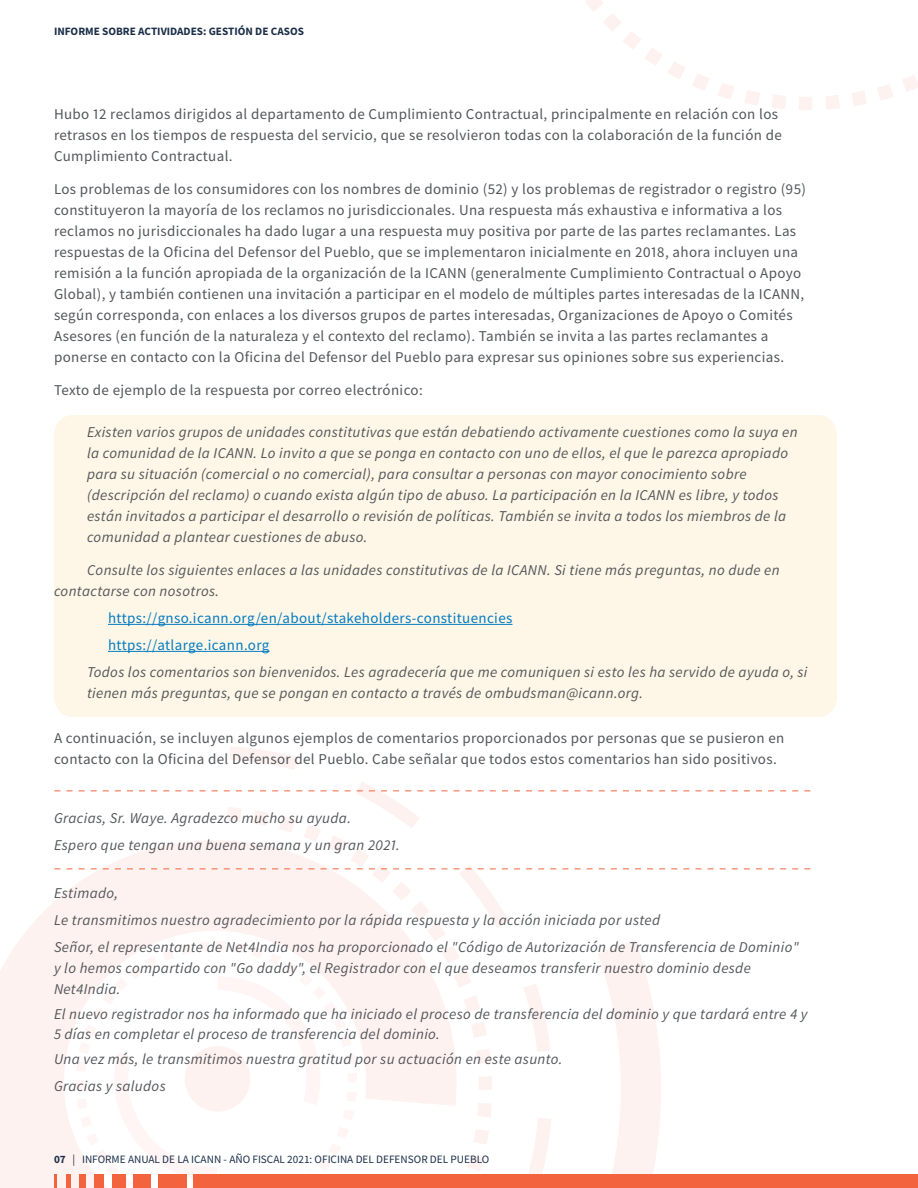
<style>
.page{position:relative;width:918px;height:1188px;background:#fff}
.page>*{position:absolute;margin:0;border:0;box-sizing:border-box;transform-origin:0 0}
._2020_HIGHLIGHTS_SUB{font:italic 15px/21px "Source Sans Pro";letter-spacing:.025em;color:#53565a}
._2020_HIGHLIGHTS_SUB-2{font:15px/21px "Source Sans Pro";letter-spacing:.025em;color:#53565a}
._2021_body_copy{font:15px "Source Sans Variable";letter-spacing:.025em;color:#047bc1}
.t1{font:11.25px "Source Sans Pro";color:#1b2f49}
.t2{font:11.25px "Source Sans Variable";color:#1b2f49}
.s1{font-family:"Source Sans Variable"}
</style>
<div class="page">
<svg style="left:230px;top:747px;width:68px;height:23px"></svg>
<svg style="left:0;top:902px;width:54px;height:286px;fill:#fef2f0"></svg>
<svg style="left:585px;top:0;width:100px;height:79px"></svg>
<svg style="left:693px;top:74px;width:16px;height:16px"></svg>
<svg style="left:718px;top:83px;width:16px;height:16px"></svg>
<svg style="left:745px;top:90px;width:15px;height:15px"></svg>
<svg style="left:772px;top:95px;width:14px;height:14px"></svg>
<svg style="left:799px;top:97px;width:13px;height:13px"></svg>
<svg style="left:826px;top:95px;width:14px;height:14px"></svg>
<svg style="left:852px;top:91px;width:15px;height:15px"></svg>
<svg style="left:877px;top:84px;width:16px;height:16px"></svg>
<svg style="left:902px;top:75px;width:16px;height:17px"></svg>
<div style="left:193px;top:1174px;width:725px;height:14px;background:#f2633e"></div>
<div style="left:54px;top:415px;width:783px;height:302px;background:#fef7e7"></div>
<hr style="left:108px;top:624px;width:405px;height:1px;background:#047bc1">
<hr style="left:108px;top:651px;width:161px;height:1px;background:#047bc1">
<svg style="left:54px;top:782px;width:756px;height:406px"></svg>
<p class="t2" style="left:54px;top:25px;width:252px">INFORME SOBRE ACTIVIDADES: GESTIÓN DE CASOS</p>
<p class="_2020_HIGHLIGHTS_SUB-2" style="left:54px;top:104px;width:729px">Hubo 12 reclamos dirigidos al departamento de Cumplimiento Contractual, principalmente en relación con los retrasos en los tiempos de respuesta del servicio, que se resolvieron todas con la colaboración de la función de<br>Cumplimiento Contractual.</p>
<p class="_2020_HIGHLIGHTS_SUB-2" style="left:54px;top:179px;width:754px">Los problemas de los consumidores con los nombres de dominio (52) y los problemas de registrador o registro (95) constituyeron la mayoría de los reclamos no jurisdiccionales. Una respuesta más exhaustiva e informativa a los reclamos no jurisdiccionales ha dado lugar a una respuesta muy positiva por parte de las partes reclamantes. Las respuestas de la Oficina del Defensor del Pueblo, que se implementaron inicialmente en 2018, ahora incluyen una remisión a la función apropiada de la organización de la ICANN (generalmente Cumplimiento Contractual o Apoyo Global), y también contienen una invitación a participar en el modelo de múltiples partes interesadas de la ICANN, según corresponda, con enlaces a los diversos grupos de partes interesadas, Organizaciones de Apoyo o Comités Asesores (en función de la naturaleza y el contexto del reclamo). También se invita a las partes reclamantes a ponerse en contacto con la Oficina del Defensor del Pueblo para expresar sus opiniones sobre sus experiencias.</p>
<p class="_2020_HIGHLIGHTS_SUB-2" style="left:54px;top:380px;width:370px">Texto de ejemplo de la respuesta por correo electrónico:</p>
<p class="_2020_HIGHLIGHTS_SUB" style="left:87px;top:422px;width:712px">Existen varios grupos de unidades constitutivas que están debatiendo activamente cuestiones como la suya en la comunidad de la ICANN. Lo invito a que se ponga en contacto con uno de ellos, el que le parezca apropiado para su situación (comercial o no comercial), para consultar a personas con mayor conocimiento sobre (descripción del reclamo) o cuando exista algún tipo de abuso. La participación en la ICANN es libre, y todos están invitados a participar el desarrollo o revisión de políticas. También se invita a todos los miembros de la comunidad a plantear cuestiones de abuso.</p>
<p class="_2020_HIGHLIGHTS_SUB" style="left:54px;top:560px;width:727px;text-indent:33px">Consulte los siguientes enlaces a las unidades constitutivas de la ICANN. Si tiene más preguntas, no dude en contactarse con nosotros.</p>
<p class="_2021_body_copy" style="left:108px;top:609px;width:406px">https://gnso.icann.org/en/about/stakeholders-constituencies</p>
<p class="_2021_body_copy" style="left:108px;top:636px;width:163px">https://atlarge.icann.org</p>
<p class="_2020_HIGHLIGHTS_SUB" style="left:87px;top:662px;width:722px">Todos los comentarios son bienvenidos. Les agradecería que me comuniquen si esto les ha servido de ayuda o, si tienen más preguntas, que se pongan en contacto a través de ombudsman@icann.org.</p>
<p class="_2020_HIGHLIGHTS_SUB-2" style="left:54px;top:728px;width:732px">A continuación, se incluyen algunos ejemplos de comentarios proporcionados por personas que se pusieron en contacto con la Oficina del Defensor del Pueblo. Cabe señalar que todos estos comentarios han sido positivos.</p>
<p class="_2020_HIGHLIGHTS_SUB" style="left:54px;top:807px;width:298px">Gracias, Sr. Waye. Agradezco mucho su ayuda.</p>
<p class="_2020_HIGHLIGHTS_SUB" style="left:54px;top:834px;width:347px">Espero que tengan una buena semana y un gran 2021.</p>
<p class="_2020_HIGHLIGHTS_SUB" style="left:54px;top:882px;width:66px">Estimado,</p>
<p class="_2020_HIGHLIGHTS_SUB" style="left:54px;top:909px;width:608px">Le transmitimos nuestro agradecimiento por la rápida respuesta y la acción iniciada por usted</p>
<p class="_2020_HIGHLIGHTS_SUB" style="left:54px;top:936px;width:746px">Señor, el representante de Net4India nos ha proporcionado el "Código de Autorización de Transferencia de Dominio" y lo hemos compartido con "Go daddy", el Registrador con el que deseamos transferir nuestro dominio desde<br>Net4India.</p>
<p class="_2020_HIGHLIGHTS_SUB" style="left:54px;top:1004px;width:755px;line-height:19.5px">El nuevo registrador nos ha informado que ha iniciado el proceso de transferencia del dominio y que tardará entre 4 y<br>5 días en completar el proceso de transferencia del dominio.</p>
<p class="_2020_HIGHLIGHTS_SUB" style="left:54px;top:1049px;width:510px">Una vez más, le transmitimos nuestra gratitud por su actuación en este asunto.</p>
<p class="_2020_HIGHLIGHTS_SUB" style="left:54px;top:1076px;width:113px">Gracias y saludos</p>
<p class="t1" style="left:54px;top:1152px;width:437px"><span class="s1">07</span> | INFORME ANUAL DE LA ICANN - AÑO FISCAL 2021: OFICINA DEL DEFENSOR DEL PUEBLO</p>
</div>
